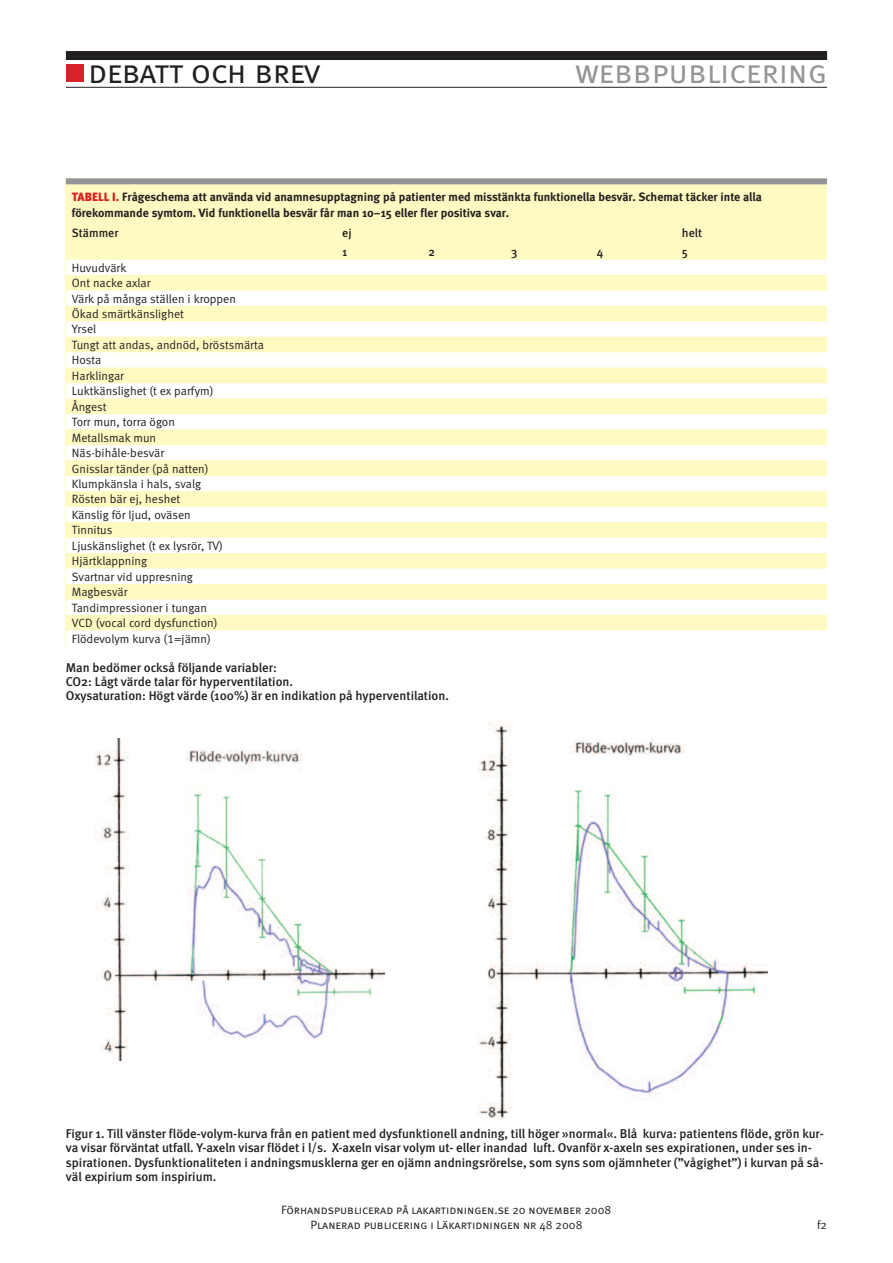
<style>
.page{position:relative;width:893px;height:1263px;background:#fff}
.page>*{position:absolute;margin:0;border:0;box-sizing:border-box;transform-origin:0 0}
.t1{font:33px "Meta LT Normal Small Caps";color:#939598}
.t2{font:33px "Meta LT Normal Small Caps";letter-spacing:-.02em;color:#231f20}
.t3{font:12.75px/14.2px "Meta LT Medium";color:#231f20}
.t4{font:12px/15.5px "Meta LT Normal Tabular";color:#231f20}
.t5{font:12px/15.5px "Meta LT Bold";color:#231f20}
.t6{font:12px/15.5px "Meta LT Normal Small Caps";color:#231f20;text-align:center}
.t7{font:12px "Meta LT Medium";color:#231f20}
.t8{font:12px "Meta LT Normal";color:#231f20}
.s1{font-family:"Meta LT Black";color:#da2128}
</style>
<div class="page">
<div style="left:66px;top:51px;width:761px;height:9px;background:#231f20"></div>
<hr style="left:66px;top:87px;width:761px;height:1px;background:#231f20">
<div style="left:66px;top:64px;width:18px;height:18px;background:#da2128"></div>
<div style="left:66px;top:178px;width:761px;height:468px;background:#fffac1"></div>
<div style="left:66px;top:178px;width:761px;height:6px;background:#939598"></div>
<div style="left:66px;top:260px;width:761px;height:15px;background:#fff"></div>
<div style="left:66px;top:290px;width:761px;height:16px;background:#fff"></div>
<div style="left:66px;top:321px;width:761px;height:16px;background:#fff"></div>
<div style="left:66px;top:352px;width:761px;height:16px;background:#fff"></div>
<div style="left:66px;top:383px;width:761px;height:16px;background:#fff"></div>
<div style="left:66px;top:414px;width:761px;height:16px;background:#fff"></div>
<div style="left:66px;top:445px;width:761px;height:15px;background:#fff"></div>
<div style="left:66px;top:476px;width:761px;height:15px;background:#fff"></div>
<div style="left:66px;top:507px;width:761px;height:15px;background:#fff"></div>
<div style="left:66px;top:538px;width:761px;height:15px;background:#fff"></div>
<div style="left:66px;top:569px;width:761px;height:15px;background:#fff"></div>
<div style="left:66px;top:599px;width:761px;height:16px;background:#fff"></div>
<div style="left:66px;top:630px;width:761px;height:16px;background:#fff"></div>
<img style="left:95px;top:738px;width:290px;height:323px">
<img style="left:477px;top:722px;width:291px;height:396px">
<h1 class="t2" style="left:88px;top:52px;width:233px">debatt och brev</h1>
<h1 class="t1" style="left:576px;top:52px;width:253px">webbpublicering</h1>
<p class="t5" style="left:72px;top:190px;width:691px"><span class="s1">TABELL I.</span> Frågeschema att använda vid anamnesupptagning på patienter med misstänkta funktionella besvär. Schemat täcker inte alla förekommande symtom. Vid funktionella besvär får man 10–15 eller fler positiva svar.</p>
<p class="t7" style="left:72px;top:228px;width:48px">Stämmer</p>
<p class="t7" style="left:342px;top:228px;width:11px">ej</p>
<p class="t7" style="left:682px;top:228px;width:22px">helt</p>
<p class="t7" style="left:342px;top:247px;width:7px">1</p>
<p class="t7" style="left:428px;top:247px;width:8px">2</p>
<p class="t7" style="left:511px;top:247px;width:8px">3</p>
<p class="t7" style="left:597px;top:247px;width:8px">4</p>
<p class="t7" style="left:682px;top:247px;width:8px">5</p>
<p class="t4" style="left:72px;top:261px;width:194px">Huvudvärk<br>Ont nacke axlar<br>Värk på många ställen i kroppen<br>Ökad smärtkänslighet<br>Yrsel<br>Tungt att andas, andnöd, bröstsmärta<br>Hosta<br>Harklingar<br>Luktkänslighet (t ex parfym)<br>Ångest<br>Torr mun, torra ögon<br>Metallsmak mun<br>Näs-bihåle-besvär<br>Gnisslar tänder (på natten)<br>Klumpkänsla i hals, svalg<br>Rösten bär ej, heshet<br>Känslig för ljud, oväsen<br>Tinnitus<br>Ljuskänslighet (t ex lysrör, TV)<br>Hjärtklappning<br>Svartnar vid uppresning<br>Magbesvär<br>Tandimpressioner i tungan<br>VCD (vocal cord dysfunction)<br>Flödevolym kurva (1=jämn)</p>
<p class="t3" style="left:66px;top:661px;width:385px">Man bedömer också följande variabler:<br>CO2: Lågt värde talar för hyperventilation.<br>Oxysaturation: Högt värde (100%) är en indikation på hyperventilation.</p>
<p class="t3" style="left:66px;top:1127px;width:760px">Figur 1. Till vänster flöde-volym-kurva från en patient med dysfunktionell andning, till höger »normal«. Blå kurva: patientens flöde, grön kur&shy;va visar förväntat utfall. Y-axeln visar flödet i l/s. X-axeln visar volym ut- eller inandad luft. Ovanför x-axeln ses expirationen, under ses in&shy;spirationen. Dysfunktionaliteten i andningsmusklerna ger en ojämn andningsrörelse, som syns som ojämnheter (”vågighet”) i kurvan på så&shy;väl expirium som inspirium.</p>
<p class="t8" style="left:817px;top:1220px;width:12px">f2</p>
<p class="t6" style="left:281px;top:1202px;width:332px">Förhandspublicerad på lakartidningen.se 20 november 2008<br>Planerad publicering i Läkartidningen nr 48 2008</p>
</div>
